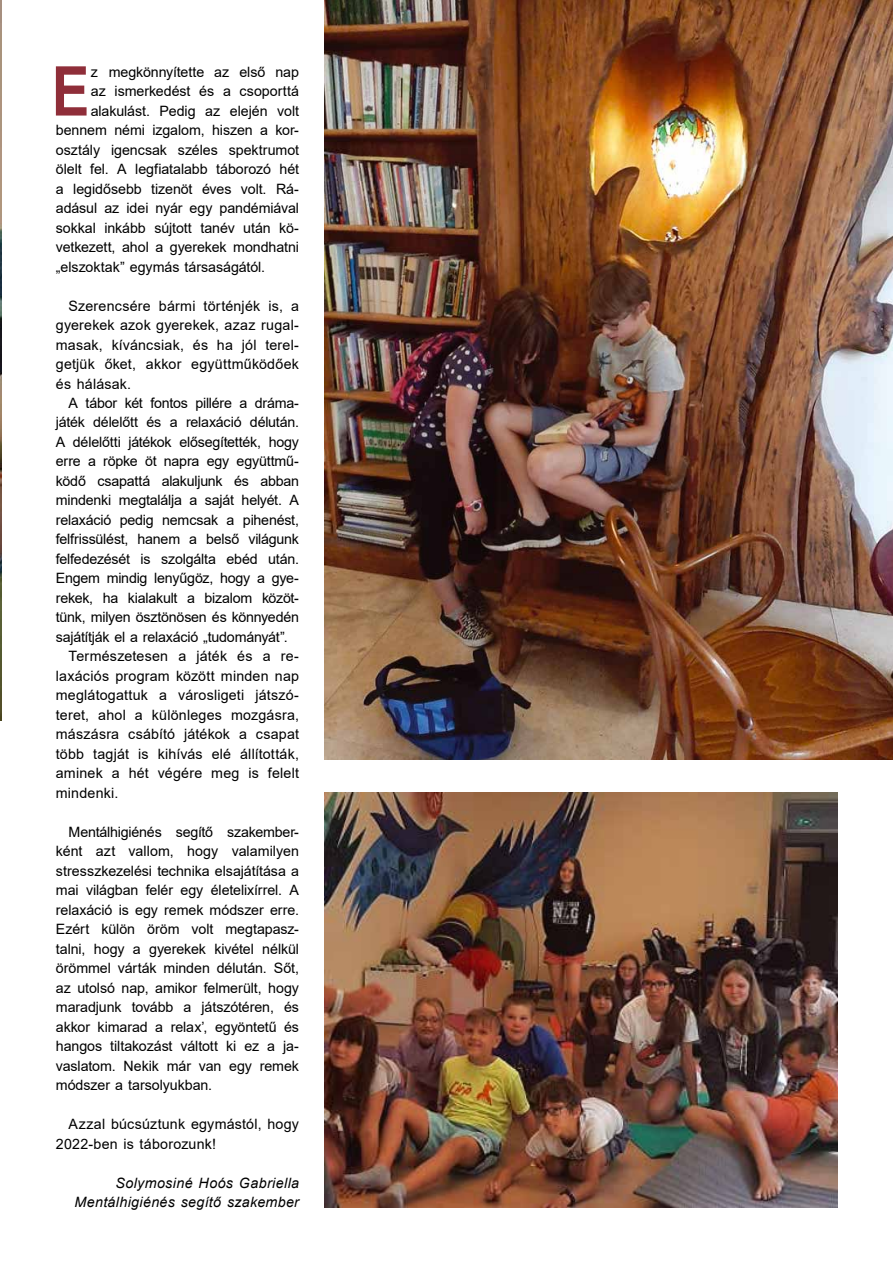
<style>
.page{position:relative;width:893px;height:1263px;background:#fff}
.page>*{position:absolute;margin:0;border:0;box-sizing:border-box;transform-origin:0 0}
.t1{font:700 68.7px "Arial Narrow";color:#8f2e39}
.t2{font:14.25px/19.5px "Arial";letter-spacing:-.005em;color:#000;text-align:justify}
.t3{font:14.25px/19.5px "Arial";letter-spacing:.015em;color:#000}
.t4{font:italic 14.25px/19.5px "Arial";letter-spacing:.025em;color:#000;text-align:right}
</style>
<div class="page">
<img style="left:0;top:0;width:1px;height:721px">
<img style="left:325px;top:792px;width:513px;height:416px">
<img style="left:325px;top:0;width:568px;height:759px">
<h1 class="t1" style="left:52px;top:39px;width:39px">E</h1>
<p class="t2" style="left:91px;top:62px;width:210px">z megkönnyítette az első nap</p>
<p class="t2" style="left:91px;top:81px;width:210px">az ismerkedést és a csoporttá</p>
<p class="t2" style="left:91px;top:101px;width:210px">alakulást. Pedig az elején volt</p>
<p class="t2" style="left:56px;top:120px;width:245px">bennem némi izgalom, hiszen a kor-</p>
<p class="t2" style="left:56px;top:140px;width:245px">osztály igencsak széles spektrumot</p>
<p class="t2" style="left:56px;top:159px;width:245px">ölelt fel. A legfiatalabb táborozó hét</p>
<p class="t2" style="left:56px;top:179px;width:245px">a legidősebb tizenöt éves volt. Rá-</p>
<p class="t2" style="left:56px;top:198px;width:245px">adásul az idei nyár egy pandémiával</p>
<p class="t2" style="left:56px;top:218px;width:245px">sokkal inkább sújtott tanév után kö-</p>
<p class="t2" style="left:56px;top:237px;width:245px">vetkezett, ahol a gyerekek mondhatni</p>
<p class="t2" style="left:56px;top:257px;width:211px">„elszoktak” egymás társaságától.</p>
<p class="t2" style="left:56px;top:296px;width:245px;text-indent:13px">Szerencsére bármi történjék is, a gyerekek azok gyerekek, azaz rugal&shy;masak, kíváncsiak, és ha jól terel&shy;getjük őket, akkor együttműködőek és hálásak.</p>
<p class="t2" style="left:69px;top:393px;width:232px">A tábor két fontos pillére a dráma-</p>
<p class="t2" style="left:56px;top:413px;width:245px">játék délelőtt és a relaxáció délután.</p>
<p class="t2" style="left:56px;top:432px;width:245px">A délelőtti játékok elősegítették, hogy</p>
<p class="t2" style="left:56px;top:452px;width:245px">erre a röpke öt napra egy együttmű-</p>
<p class="t2" style="left:56px;top:471px;width:245px">ködő csapattá alakuljunk és abban</p>
<p class="t2" style="left:56px;top:491px;width:245px">mindenki megtalálja a saját helyét. A</p>
<p class="t2" style="left:56px;top:510px;width:245px">relaxáció pedig nemcsak a pihenést,</p>
<p class="t2" style="left:56px;top:530px;width:245px">felfrissülést, hanem a belső világunk</p>
<p class="t2" style="left:56px;top:549px;width:245px">felfedezését is szolgálta ebéd után.</p>
<p class="t2" style="left:56px;top:569px;width:245px">Engem mindig lenyűgöz, hogy a gye-</p>
<p class="t2" style="left:56px;top:588px;width:245px">rekek, ha kialakult a bizalom közöt-</p>
<p class="t2" style="left:56px;top:608px;width:245px">tünk, milyen ösztönösen és könnyedén</p>
<p class="t2" style="left:56px;top:627px;width:233px">sajátítják el a relaxáció „tudományát”.</p>
<p class="t3" style="left:69px;top:647px;width:232px">Természetesen a játék és a re-</p>
<p class="t3" style="left:56px;top:666px;width:245px">laxációs program között minden nap</p>
<p class="t3" style="left:56px;top:686px;width:245px">meglátogattuk a városligeti játszó-</p>
<p class="t3" style="left:56px;top:705px;width:245px">teret, ahol a különleges mozgásra,</p>
<p class="t3" style="left:56px;top:725px;width:245px">mászásra csábító játékok a csapat</p>
<p class="t3" style="left:56px;top:744px;width:245px">több tagját is kihívás elé állították,</p>
<p class="t3" style="left:56px;top:763px;width:245px">aminek a hét végére meg is felelt</p>
<p class="t2" style="left:56px;top:783px;width:64px">mindenki.</p>
<p class="t2" style="left:56px;top:822px;width:245px;text-indent:13px">Mentálhigiénés segítő szakember&shy;ként azt vallom, hogy valamilyen stresszkezelési technika elsajátítása a mai világban felér egy életelixírrel. A relaxáció is egy remek módszer erre.<br>Ezért külön öröm volt megtapasz&shy;talni, hogy a gyerekek kivétel nélkül örömmel várták minden délután. Sőt, az utolsó nap, amikor felmerült, hogy maradjunk tovább a játszótéren, és akkor kimarad a relax’, egyöntetű és hangos tiltakozást váltott ki ez a ja&shy;vaslatom. Nekik már van egy remek módszer a tarsolyukban.</p>
<p class="t3" style="left:56px;top:1114px;width:245px;text-indent:13px">Azzal búcsúztunk egymástól, hogy<br>2022-ben is táborozunk!</p>
<p class="t4" style="left:75px;top:1173px;width:226px">Solymosiné Hoós Gabriella<br>Mentálhigiénés segítő szakember</p>
</div>
